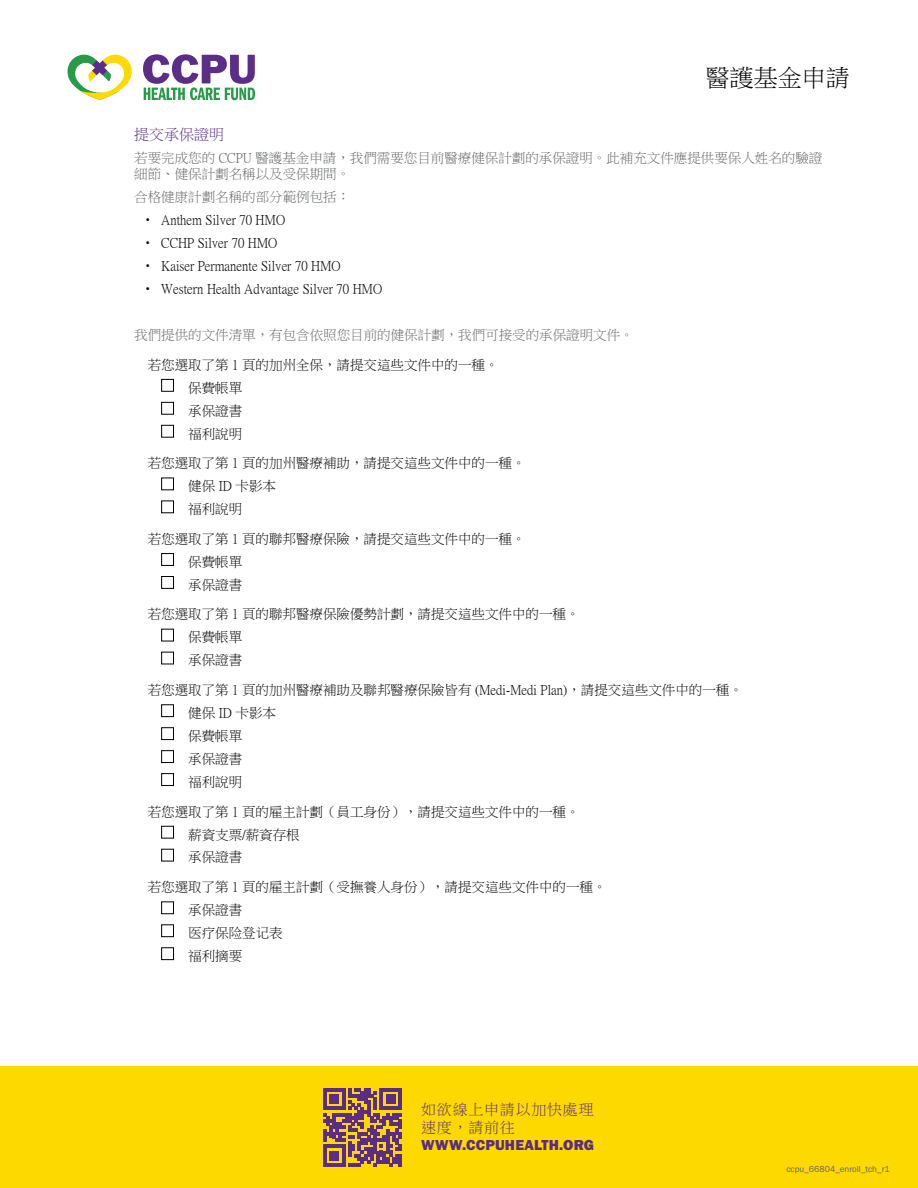
<style>
.page{position:relative;width:918px;height:1188px;background:#fff}
.page>*{position:absolute;margin:0;border:0;box-sizing:border-box;transform-origin:0 0}
.t1{font:24px "P Ming Li U";color:#000}
.t2{font:15px/18px "P Ming Li U";letter-spacing:.05em;color:#5b2c86}
.t3{font:15px "Franklin Gothic URW Hea";letter-spacing:.01em;color:#5b2c86}
.t4{font:13.5px/23px "P Ming Li U";color:#000}
.t5{font:13.5px/16.2px "P Ming Li U";color:#636466}
.t6{font:9px "Franklin Gothic URW Boo";color:#636466}
</style>
<div class="page">
<div style="left:161px;top:379px;width:13px;height:13px;border:1px solid #000"></div>
<div style="left:161px;top:402px;width:13px;height:13px;border:1px solid #000"></div>
<div style="left:161px;top:425px;width:13px;height:13px;border:1px solid #000"></div>
<div style="left:161px;top:478px;width:13px;height:12px;border:1px solid #000"></div>
<div style="left:161px;top:501px;width:13px;height:12px;border:1px solid #000"></div>
<div style="left:161px;top:553px;width:13px;height:13px;border:1px solid #000"></div>
<div style="left:161px;top:576px;width:13px;height:13px;border:1px solid #000"></div>
<div style="left:161px;top:629px;width:13px;height:12px;border:1px solid #000"></div>
<div style="left:161px;top:652px;width:13px;height:12px;border:1px solid #000"></div>
<div style="left:161px;top:704px;width:13px;height:13px;border:1px solid #000"></div>
<div style="left:161px;top:727px;width:13px;height:13px;border:1px solid #000"></div>
<div style="left:161px;top:750px;width:13px;height:13px;border:1px solid #000"></div>
<div style="left:161px;top:773px;width:13px;height:13px;border:1px solid #000"></div>
<div style="left:161px;top:826px;width:13px;height:13px;border:1px solid #000"></div>
<div style="left:161px;top:849px;width:13px;height:12px;border:1px solid #000"></div>
<div style="left:161px;top:901px;width:13px;height:13px;border:1px solid #000"></div>
<div style="left:161px;top:924px;width:13px;height:13px;border:1px solid #000"></div>
<div style="left:161px;top:947px;width:13px;height:13px;border:1px solid #000"></div>
<div style="left:0;top:1066px;width:918px;height:122px;background:#fdd900"></div>
<svg style="left:323px;top:1088px;width:79px;height:79px"></svg>
<svg style="left:143px;top:54px;width:112px;height:46px"></svg>
<svg style="left:68px;top:54px;width:64px;height:46px"></svg>
<h1 class="t1" style="left:706px;top:66px;width:145px">醫護基金申請</h1>
<p class="t2" style="left:134px;top:126px;width:91px">提交承保證明</p>
<p class="t5" style="left:134px;top:150px;width:690px">若要完成您的 CCPU 醫護基金申請，我們需要您目前醫療健保計劃的承保證明。此補充文件應提供要保人姓名的驗證細節、健保計劃名稱以及受保期間。</p>
<p class="t5" style="left:134px;top:189px;width:217px">合格健康計劃名稱的部分範例包括：</p>
<p class="t4" style="left:141px;top:209px;width:146px">• Anthem Silver 70 HMO</p>
<p class="t4" style="left:141px;top:232px;width:138px">• CCHP Silver 70 HMO</p>
<p class="t4" style="left:141px;top:255px;width:201px">• Kaiser Permanente Silver 70 HMO</p>
<p class="t4" style="left:141px;top:278px;width:243px">• Western Health Advantage Silver 70 HMO</p>
<p class="t5" style="left:134px;top:327px;width:501px">我們提供的文件清單，有包含依照您目前的健保計劃，我們可接受的承保證明文件。</p>
<p class="t4" style="left:188px;top:353px;width:312px;text-indent:-40px">若您選取了第 1 頁的加州全保，請提交這些文件中的一種。保費帳單<br>承保證書<br>福利說明</p>
<p class="t4" style="left:188px;top:452px;width:339px;text-indent:-40px">若您選取了第 1 頁的加州醫療補助，請提交這些文件中的一種。健保 ID 卡影本<br>福利說明</p>
<p class="t4" style="left:188px;top:527px;width:339px;text-indent:-40px">若您選取了第 1 頁的聯邦醫療保險，請提交這些文件中的一種。保費帳單<br>承保證書</p>
<p class="t4" style="left:188px;top:603px;width:393px;text-indent:-40px">若您選取了第 1 頁的聯邦醫療保險優勢計劃，請提交這些文件中的一種。保費帳單<br>承保證書</p>
<p class="t4" style="left:188px;top:679px;width:556px;text-indent:-40px">若您選取了第 1 頁的加州醫療補助及聯邦醫療保險皆有 (Medi-Medi Plan)，請提交這些文件中的一種。健保 ID 卡影本<br>保費帳單<br>承保證書<br>福利說明</p>
<p class="t4" style="left:188px;top:800px;width:393px;text-indent:-40px">若您選取了第 1 頁的雇主計劃（員工身份），請提交這些文件中的一種。薪資支票/薪資存根<br>承保證書</p>
<p class="t4" style="left:188px;top:876px;width:420px;text-indent:-40px">若您選取了第 1 頁的雇主計劃（受撫養人身份），請提交這些文件中的一種。承保證書<br>医疗保险登记表<br>福利摘要</p>
<p class="t2" style="left:421px;top:1101px;width:174px">如欲線上申請以加快處理速度，請前往</p>
<p class="t3" style="left:421px;top:1136px;width:175px">WWW.CCPUHEALTH.ORG</p>
<p class="t6" style="left:786px;top:1163px;width:105px">ccpu_66804_enroll_tch_r1</p>
</div>
